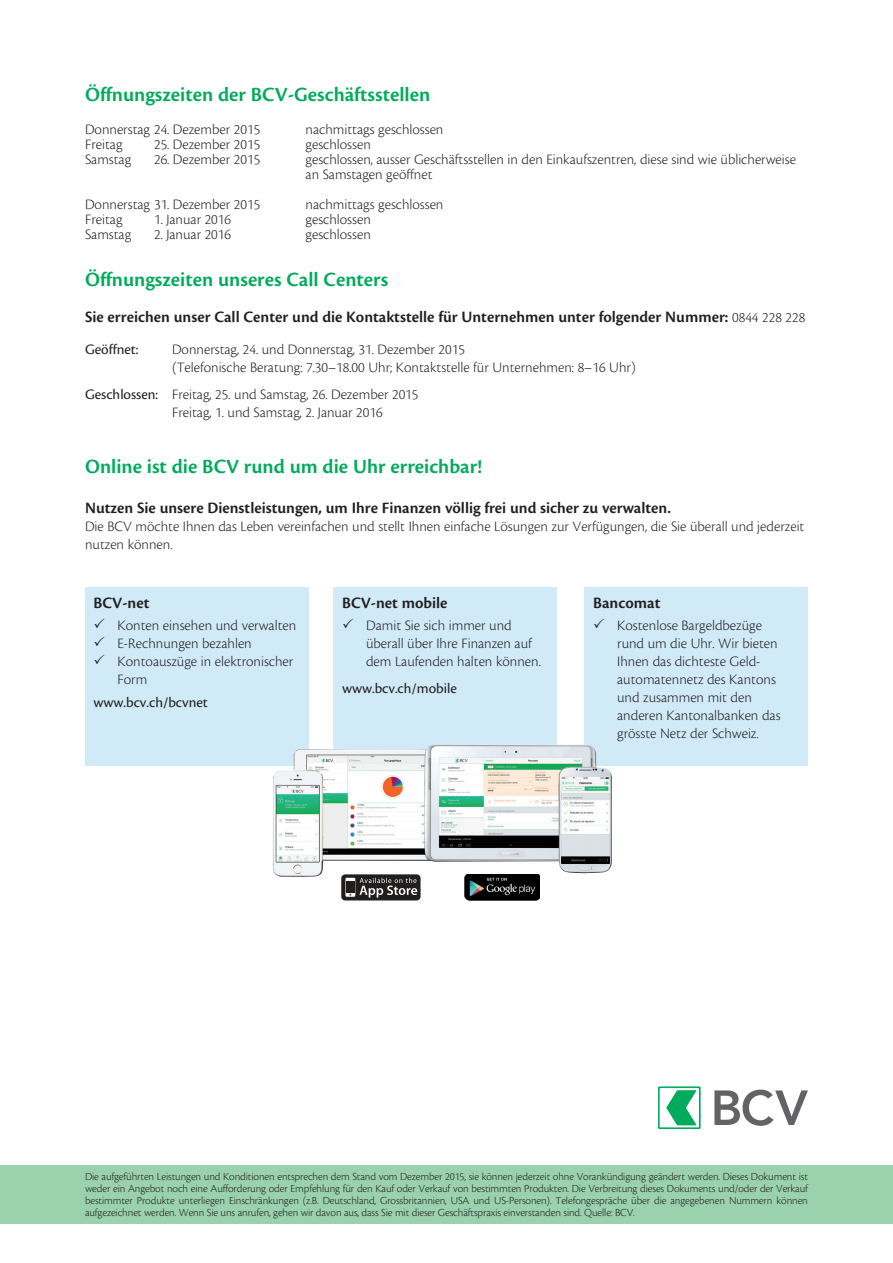
<style>
.page{position:relative;width:893px;height:1263px;background:#fff}
.page>*{position:absolute;margin:0;border:0;box-sizing:border-box;transform-origin:0 0}
.t1{font:600 21px "Cronos Pro";color:#00ab5b}
.t2{font:600 16.5px "Cronos Pro";color:#231f20}
.t3{font:300 15px/18px "Cronos Pro";color:#231f20}
.t4{font:15px "Cronos Pro";color:#231f20}
.t5{font:300 11.25px/12px "Cronos Pro";letter-spacing:-.01em;color:#231f20;text-align:justify}
.s1{font-weight:300;font-size:15px}
.s2{font-weight:400}
</style>
<div class="page">
<div style="left:0;top:1165px;width:893px;height:59px;background:#9ad2ae"></div>
<svg style="left:714px;top:1089px;width:94px;height:37px"></svg>
<svg style="left:658px;top:1086px;width:43px;height:43px"></svg>
<div style="left:660px;top:1088px;width:39px;height:39px;background:#fff"></div>
<svg style="left:666px;top:1090px;width:30px;height:35px"></svg>
<div style="left:85px;top:587px;width:223px;height:178px;background:#d1eaf8"></div>
<div style="left:334px;top:587px;width:223px;height:178px;background:#d1eaf8"></div>
<div style="left:585px;top:587px;width:223px;height:178px;background:#d1eaf8"></div>
<img style="left:465px;top:877px;width:75px;height:23px">
<svg style="left:341px;top:877px;width:80px;height:23px;background:#4e4b4b"></svg>
<img style="left:273px;top:744px;width:339px;height:133px">
<h1 class="t1" style="left:85px;top:83px;width:347px">Öffnungszeiten der BCV-Geschäftsstellen</h1>
<p class="t3" style="left:85px;top:121px;width:177px">Donnerstag 24. Dezember 2015</p>
<p class="t3" style="left:306px;top:121px;width:139px">nachmittags geschlossen</p>
<p class="t3" style="left:85px;top:136px;width:39px">Freitag</p>
<p class="t3" style="left:154px;top:136px;width:108px">25. Dezember 2015</p>
<p class="t3" style="left:306px;top:136px;width:67px">geschlossen</p>
<p class="t3" style="left:85px;top:151px;width:48px">Samstag</p>
<p class="t3" style="left:154px;top:151px;width:108px">26. Dezember 2015</p>
<p class="t3" style="left:306px;top:152px;width:492px;line-height:15px">geschlossen, ausser Geschäftsstellen in den Einkaufszentren, diese sind wie üblicherweise an Samstagen geöffnet</p>
<p class="t3" style="left:85px;top:196px;width:177px">Donnerstag 31. Dezember 2015</p>
<p class="t3" style="left:306px;top:196px;width:139px">nachmittags geschlossen</p>
<p class="t3" style="left:85px;top:211px;width:39px">Freitag</p>
<p class="t3" style="left:154px;top:211px;width:79px">1. Januar 2016</p>
<p class="t3" style="left:306px;top:211px;width:67px">geschlossen</p>
<p class="t3" style="left:85px;top:226px;width:48px">Samstag</p>
<p class="t3" style="left:154px;top:226px;width:79px">2. Januar 2016</p>
<p class="t3" style="left:306px;top:226px;width:67px">geschlossen</p>
<h1 class="t1" style="left:85px;top:268px;width:305px">Öffnungszeiten unseres Call Centers</h1>
<p class="t2" style="left:85px;top:308px;width:722px">Sie erreichen unser Call Center und die Kontaktstelle für Unternehmen unter folgender Nummer: <span class="s1">0844 228 228</span></p>
<p class="t4" style="left:85px;top:340px;width:55px">Geöffnet:</p>
<p class="t3" style="left:172px;top:340px;width:465px">Donnerstag, 24. und Donnerstag, 31. Dezember 2015<br>(Telefonische Beratung: 7.30–18.00 Uhr; Kontaktstelle für Unternehmen: 8–16 Uhr)</p>
<p class="t3" style="left:172px;top:385px;width:248px;text-indent:-87px"><span class="s2">Geschlossen:</span> Freitag, 25. und Samstag, 26. Dezember 2015<br>Freitag, 1. und Samstag, 2. Januar 2016</p>
<h1 class="t1" style="left:85px;top:454px;width:398px">Online ist die BCV rund um die Uhr erreichbar!</h1>
<p class="t2" style="left:85px;top:498px;width:587px">Nutzen Sie unsere Dienstleistungen, um Ihre Finanzen völlig frei und sicher zu verwalten.</p>
<p class="t3" style="left:85px;top:517px;width:721px">Die BCV möchte Ihnen das Leben vereinfachen und stellt Ihnen einfache Lösungen zur Verfügungen, die Sie überall und jederzeit nutzen können.</p>
<p class="t2" style="left:94px;top:594px;width:57px">BCV-net</p>
<p class="t3" style="left:118px;top:617px;width:180px">Konten einsehen und verwalten<br>E-Rechnungen bezahlen<br>Kontoauszüge in elektronischer<br>Form</p>
<p class="t4" style="left:94px;top:693px;width:116px">www.bcv.ch/bcvnet</p>
<p class="t2" style="left:342px;top:594px;width:107px">BCV-net mobile</p>
<p class="t3" style="left:366px;top:617px;width:176px">Damit Sie sich immer und überall über Ihre Finanzen auf dem Laufenden halten können.</p>
<p class="t4" style="left:342px;top:680px;width:116px">www.bcv.ch/mobile</p>
<p class="t2" style="left:593px;top:594px;width:69px">Bancomat</p>
<p class="t3" style="left:617px;top:617px;width:165px">Kostenlose Bargeldbezüge rund um die Uhr. Wir bieten<br>Ihnen das dichteste Geld&shy;automatennetz des Kantons und zusammen mit den anderen Kantonalbanken das grösste Netz der Schweiz.</p>
<p class="t5" style="left:85px;top:1170px;width:724px">Die aufgeführten Leistungen und Konditionen entsprechen dem Stand vom Dezember 2015, sie können jederzeit ohne Vorankündigung geändert werden. Dieses Dokument ist weder ein Angebot noch eine Aufforderung oder Empfehlung für den Kauf oder Verkauf von bestimmten Produkten. Die Verbreitung dieses Dokuments und/oder der Verkauf bestimmter Produkte unterliegen Einschränkungen (z.B. Deutschland, Grossbritannien, USA und US-Personen). Telefongespräche über die angegebenen Nummern können aufgezeichnet werden. Wenn Sie uns anrufen, gehen wir davon aus, dass Sie mit dieser Geschäftspraxis einverstanden sind. Quelle: BCV.</p>
</div>
